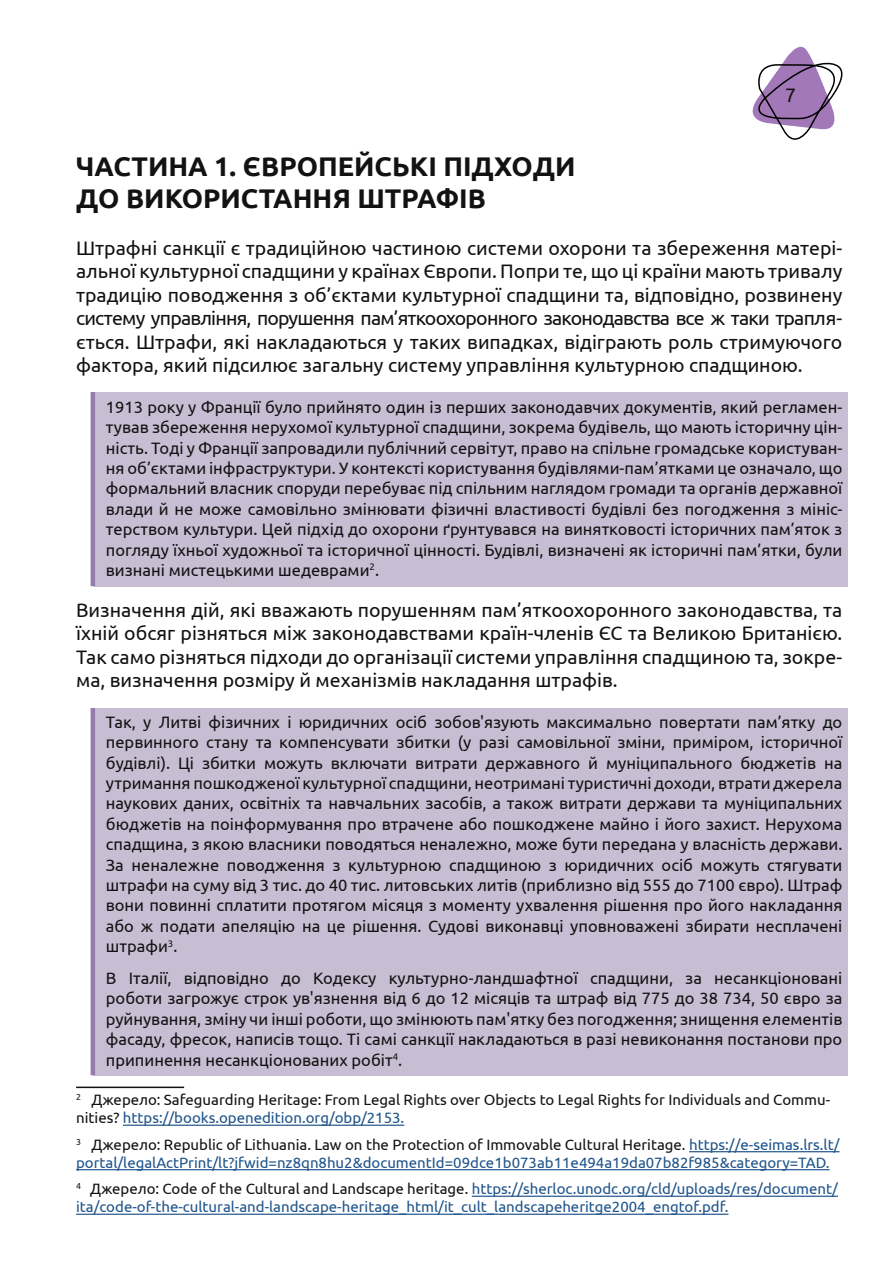
<style>
.page{position:relative;width:893px;height:1263px;background:#fff}
.page>*{position:absolute;margin:0;border:0;box-sizing:border-box;transform-origin:0 0}
.t1{font:700 27px/32.5px "Ubuntu";color:#121212}
.t2{font:19.5px/23.4px "Ubuntu";color:#121212;text-align:justify}
.t3{font:16.5px/20.4px "Ubuntu";color:#121212;text-align:justify}
.t4{font:15px/18px "Ubuntu";color:#1f548a}
.t5{font:15px/18px "Ubuntu";color:#121212}
.s1{color:#1f548a}
.s2{color:#121212}
</style>
<div class="page">
<svg style="left:752px;top:46px;width:91px;height:94px"></svg>
<hr style="left:91px;top:392px;width:4px;height:194px;background:#957cab">
<hr style="left:91px;top:708px;width:4px;height:367px;background:#957cab">
<div style="left:94px;top:392px;width:754px;height:194px;background:#c7bed3"></div>
<div style="left:94px;top:708px;width:754px;height:367px;background:#c7bed3"></div>
<hr style="left:76px;top:1086px;width:108px;height:2px;background:#121212">
<hr style="left:123px;top:1124px;width:281px;height:2px;background:#1f548a">
<hr style="left:689px;top:1151px;width:150px;height:1px;background:#1f548a">
<hr style="left:76px;top:1169px;width:754px;height:1px;background:#1f548a">
<hr style="left:472px;top:1195px;width:366px;height:2px;background:#1f548a">
<hr style="left:76px;top:1213px;width:652px;height:2px;background:#1f548a">
<p class="t2" style="left:785px;top:83px;width:12px">7</p>
<h1 class="t1" style="left:76px;top:149px;width:501px">ЧАСТИНА 1. ЄВРОПЕЙСЬКІ ПІДХОДИ<br>ДО ВИКОРИСТАННЯ ШТРАФІВ</h1>
<p class="t2" style="left:76px;top:236px;width:768px">Штрафні санкції є традиційною частиною системи охорони та збереження матері&shy;альної культурної спадщини у країнах Європи. Попри те, що ці країни мають тривалу традицію поводження з об’єктами культурної спадщини та, відповідно, розвинену систему управління, порушення пам’яткоохоронного законодавства все ж таки трапля&shy;ється. Штрафи, які накладаються у таких випадках, відіграють роль стримуючого фактора, який підсилює загальну систему управління культурною спадщиною.</p>
<p class="t3" style="left:106px;top:396px;width:738px">1913 року у Франції було прийнято один із перших законодавчих документів, який регламен&shy;тував збереження нерухомої культурної спадщини, зокрема будівель, що мають історичну цін&shy;ність. Тоді у Франції запровадили публічний сервітут, право на спільне громадське користуван&shy;ня об’єктами інфраструктури. У контексті користування будівлями-пам’ятками це означало, що формальний власник споруди перебуває під спільним наглядом громади та органів державної влади й не може самовільно змінювати фізичні властивості будівлі без погодження з мініс&shy;терством культури. Цей підхід до охорони ґрунтувався на винятковості історичних пам’яток з погляду їхньої художньої та історичної цінності. Будівлі, визначені як історичні пам’ятки, були визнані мистецькими шедеврами<sup>2</sup>.</p>
<p class="t2" style="left:76px;top:597px;width:768px">Визначення дій, які вважають порушенням пам’яткоохоронного законодавства, та їхній обсяг різняться між законодавствами країн-членів ЄС та Великою Британією.<br>Так само різняться підходи до організації системи управління спадщиною та, зокре&shy;ма, визначення розміру й механізмів накладання штрафів.</p>
<p class="t3" style="left:106px;top:711px;width:738px">Так, у Литві фізичних і юридичних осіб зобов'язують максимально повертати пам’ятку до первинного стану та компенсувати збитки (у разі самовільної зміни, приміром, історичної будівлі). Ці збитки можуть включати витрати державного й муніципального бюджетів на утримання пошкодженої культурної спадщини, неотримані туристичні доходи, втрати джерела наукових даних, освітніх та навчальних засобів, а також витрати держави та муніципальних бюджетів на поінформування про втрачене або пошкоджене майно і його захист. Нерухома спадщина, з якою власники поводяться неналежно, може бути передана у власність держави.<br>За неналежне поводження з культурною спадщиною з юридичних осіб можуть стягувати штрафи на суму від 3 тис. до 40 тис. литовських литів (приблизно від 555 до 7100 євро). Штраф вони повинні сплатити протягом місяця з моменту ухвалення рішення про його накладання або ж подати апеляцію на це рішення. Судові виконавці уповноважені збирати несплачені штрафи<sup>3</sup>.</p>
<p class="t3" style="left:106px;top:967px;width:738px">В Італії, відповідно до Кодексу культурно-ландшафтної спадщини, за несанкціоновані роботи загрожує строк ув'язнення від 6 до 12 місяців та штраф від 775 до 38 734, 50 євро за руйнування, зміну чи інші роботи, що змінюють пам'ятку без погодження; знищення елементів фасаду, фресок, написів тощо. Ті самі санкції накладаються в разі невиконання постанови про припинення несанкціонованих робіт<sup>4</sup>.</p>
<p class="t5" style="left:76px;top:1090px;width:755px"><sup>2</sup> Джерело: Safeguarding Heritage: From Legal Rights over Objects to Legal Rights for Individuals and Commu&shy;nities? <span class="s1">https://books.openedition.org/obp/2153.</span></p>
<p class="t4" style="left:76px;top:1135px;width:765px"><sup>3</sup> <span class="s2">Джерело: Republic of Lithuania. Law on the Protection of Immovable Cultural Heritage.</span> https://e-seimas.lrs.lt/ portal/legalActPrint/lt?jfwid=nz8qn8hu2&amp;documentId=09dce1b073ab11e494a19da07b82f985&amp;category=TAD.</p>
<p class="t4" style="left:76px;top:1179px;width:763px"><sup>4</sup> <span class="s2">Джерело: Code of the Cultural and Landscape heritage.</span> https://sherloc.unodc.org/cld/uploads/res/document/ ita/code-of-the-cultural-and-landscape-heritage_html/it_cult_landscapeheritge2004_engtof.pdf.</p>
</div>
